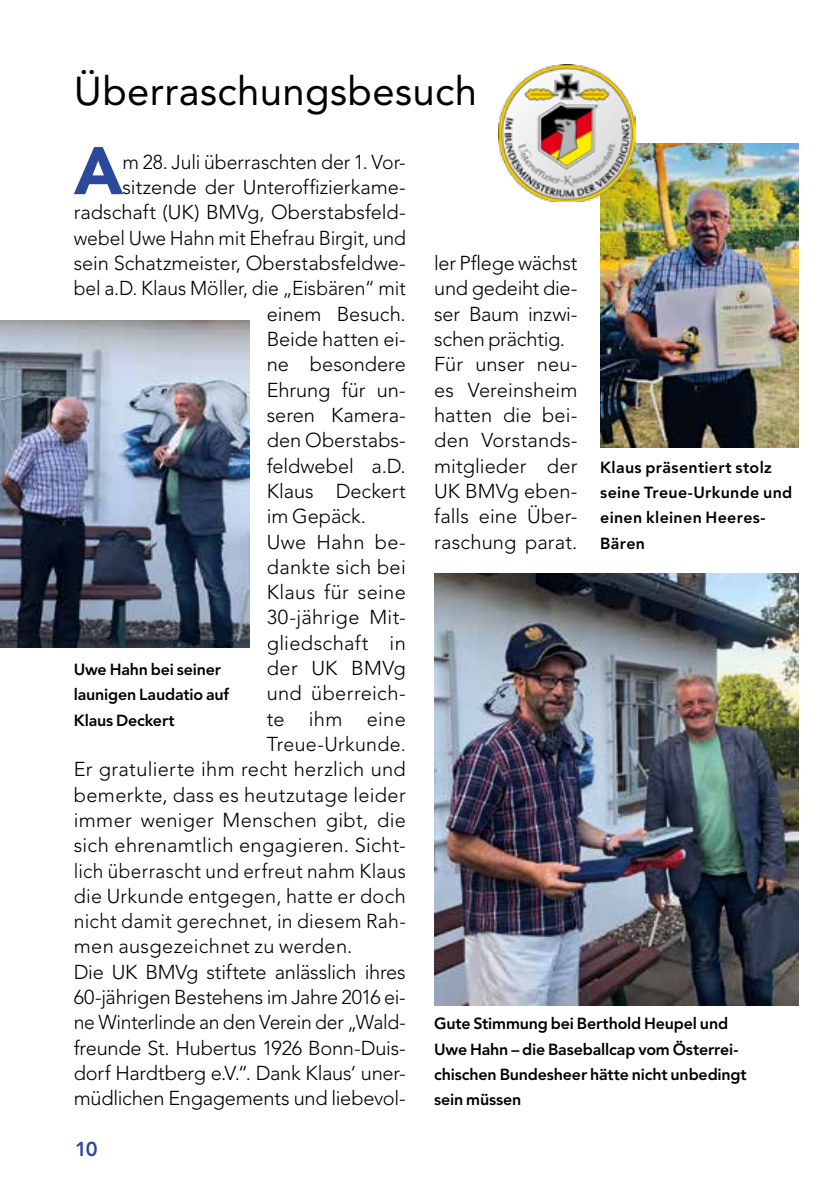
<style>
.page{position:relative;width:840px;height:1191px;background:#fff}
.page>*{position:absolute;margin:0;border:0;box-sizing:border-box;transform-origin:0 0}
.t1{font:900 66.6px "Avenir";color:#2a499a}
.t2{font:40px "Avenir";letter-spacing:.01em;color:#000}
.t3{font:300 20px/25.2px "Avenir";letter-spacing:.005em;color:#000}
.t4{font:300 20px "Avenir";letter-spacing:-.015em;color:#000}
.t5{font:300 20px "Avenir";letter-spacing:.005em;color:#000;scale:.95 1}
.t6{font:300 20px "Avenir";letter-spacing:.005em;color:#000;scale:.96 1}
.t7{font:800 20px "Avenir";color:#2a499a}
.t8{font:800 16px/25.2px "Avenir";letter-spacing:-.01em;color:#000}
.t9{font:800 16px/25.2px "Avenir";letter-spacing:.02em;color:#000}
</style>
<div class="page">
<img style="left:0;top:321px;width:249px;height:327px">
<img style="left:600px;top:144px;width:198px;height:303px">
<img style="left:434px;top:574px;width:364px;height:432px">
<img style="left:498px;top:64px;width:137px;height:138px">
<h2 class="t2" style="left:74px;top:68px;width:404px">Überraschungsbesuch</h2>
<h1 class="t1" style="left:74px;top:131px;width:51px">A</h1>
<p class="t3" style="left:122px;top:149px;width:284px">m 28. Juli überraschten der 1. Vor-</p>
<p class="t3" style="left:122px;top:175px;width:284px">sitzende der Unteroffizierkame-</p>
<p class="t3" style="left:74px;top:200px;width:333px">radschaft (UK) BMVg, Oberstabsfeld-</p>
<p class="t6" style="left:74px;top:226px;width:347px">webel Uwe Hahn mit Ehefrau Birgit, und</p>
<p class="t3" style="left:74px;top:250px;width:333px">sein Schatzmeister, Oberstabsfeldwe-</p>
<p class="t3" style="left:74px;top:276px;width:333px">bel a.D. Klaus Möller, die „Eisbären“ mit</p>
<p class="t3" style="left:266px;top:301px;width:140px">einem Besuch.</p>
<p class="t3" style="left:266px;top:326px;width:140px">Beide hatten ei-</p>
<p class="t3" style="left:266px;top:352px;width:140px">ne besondere</p>
<p class="t3" style="left:266px;top:377px;width:140px">Ehrung für un-</p>
<p class="t3" style="left:266px;top:402px;width:140px">seren Kamera-</p>
<p class="t3" style="left:266px;top:428px;width:140px">den Oberstabs-</p>
<p class="t3" style="left:266px;top:453px;width:140px">feldwebel a.D.</p>
<p class="t3" style="left:266px;top:478px;width:140px">Klaus Deckert</p>
<p class="t3" style="left:266px;top:503px;width:101px">im Gepäck.</p>
<p class="t3" style="left:266px;top:529px;width:140px">Uwe Hahn be-</p>
<p class="t3" style="left:266px;top:554px;width:140px">dankte sich bei</p>
<p class="t3" style="left:266px;top:579px;width:140px">Klaus für seine</p>
<p class="t3" style="left:266px;top:605px;width:140px">30-jährige Mit-</p>
<p class="t3" style="left:266px;top:630px;width:140px">gliedschaft in</p>
<p class="t3" style="left:266px;top:655px;width:140px">der UK BMVg</p>
<p class="t3" style="left:266px;top:681px;width:140px">und überreich-</p>
<p class="t3" style="left:266px;top:706px;width:140px">te ihm eine</p>
<p class="t3" style="left:266px;top:731px;width:140px">Treue-Urkunde.</p>
<p class="t3" style="left:74px;top:756px;width:333px">Er gratulierte ihm recht herzlich und</p>
<p class="t3" style="left:74px;top:782px;width:333px">bemerkte, dass es heutzutage leider</p>
<p class="t3" style="left:74px;top:807px;width:333px">immer weniger Menschen gibt, die</p>
<p class="t3" style="left:74px;top:832px;width:333px">sich ehrenamtlich engagieren. Sicht-</p>
<p class="t5" style="left:74px;top:859px;width:351px">lich überrascht und erfreut nahm Klaus</p>
<p class="t3" style="left:74px;top:883px;width:333px">die Urkunde entgegen, hatte er doch</p>
<p class="t3" style="left:74px;top:908px;width:333px">nicht damit gerechnet, in diesem Rah-</p>
<p class="t3" style="left:74px;top:934px;width:280px">men ausgezeichnet zu werden.</p>
<p class="t4" style="left:74px;top:960px;width:333px">Die UK BMVg stiftete anlässlich ihres</p>
<p class="t4" style="left:74px;top:985px;width:333px">60-jährigen Bestehens im Jahre 2016 ei-</p>
<p class="t4" style="left:74px;top:1010px;width:333px">ne Winterlinde an den Verein der „Wald-</p>
<p class="t3" style="left:74px;top:1035px;width:333px">freunde St. Hubertus 1926 Bonn-Duis-</p>
<p class="t4" style="left:74px;top:1061px;width:333px">dorf Hardtberg e.V.“. Dank Klaus‘ uner-</p>
<p class="t4" style="left:74px;top:1086px;width:333px">müdlichen Engagements und liebevol-</p>
<p class="t8" style="left:74px;top:657px;width:157px">Uwe Hahn bei seiner launigen Laudatio auf<br>Klaus Deckert</p>
<p class="t7" style="left:75px;top:1137px;width:24px">10</p>
<p class="t3" style="left:434px;top:250px;width:145px">ler Pflege wächst und gedeiht die&shy;ser Baum inzwi&shy;schen prächtig.<br>Für unser neu&shy;es Vereinsheim hatten die bei&shy;den Vorstands&shy;mitglieder der<br>UK BMVg eben&shy;falls eine Über&shy;raschung parat.</p>
<p class="t9" style="left:600px;top:454px;width:193px">Klaus präsentiert stolz seine Treue-Urkunde und einen kleinen Heeres-<br>Bären</p>
<p class="t8" style="left:434px;top:1011px;width:314px">Gute Stimmung bei Berthold Heupel und Uwe Hahn – die Baseballcap vom Österrei&shy;chischen Bundesheer hätte nicht unbedingt sein müssen</p>
</div>
